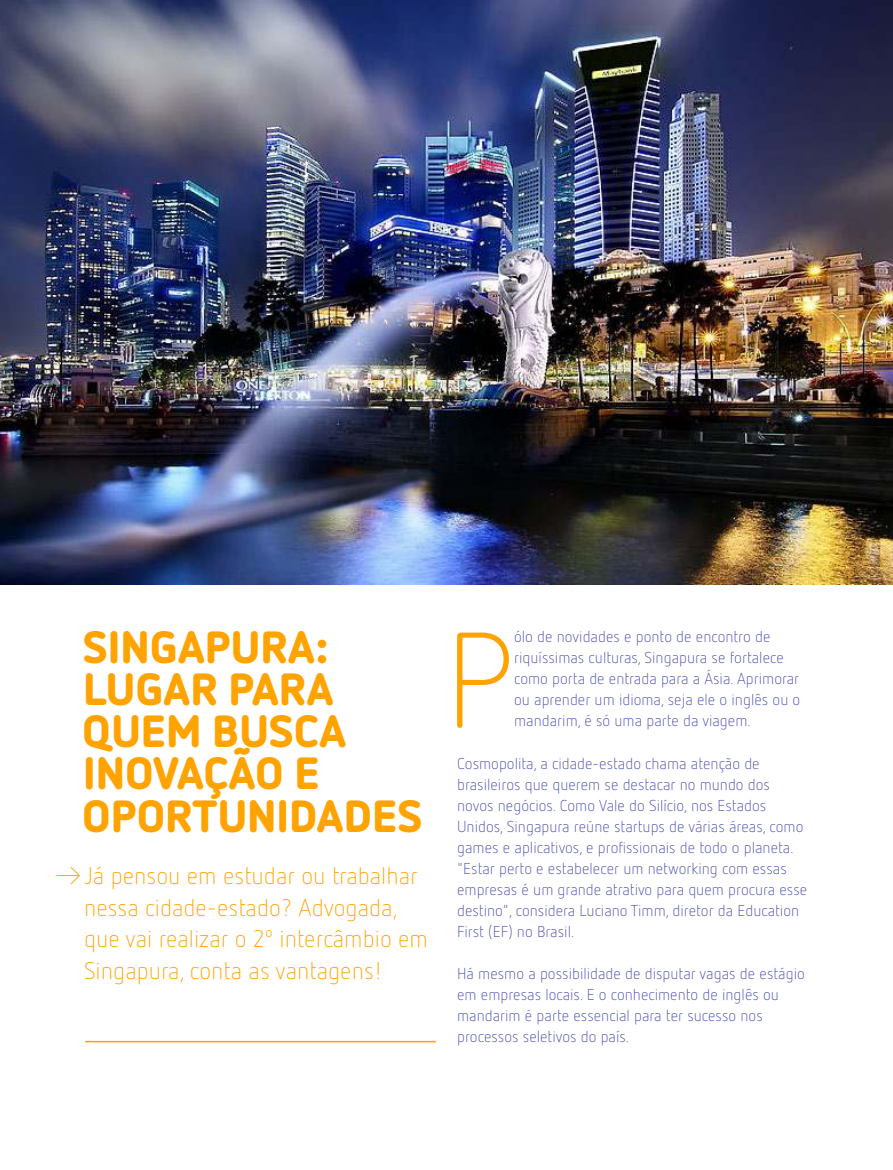
<style>
.page{position:relative;width:893px;height:1170px;background:#fff}
.page>*{position:absolute;margin:0;border:0;box-sizing:border-box;transform-origin:0 0}
.t1{font:300 133.95px "Netto OT";color:#ffa300}
.t2{font:900 45px/42px "Netto OT";color:#ffa300}
.t3{font:300 24px/31.5px "Netto OT";color:#ffa300}
.t4{font:300 15.75px/21px "Netto OT";color:#3d44ab}
</style>
<div class="page">
<hr style="left:85px;top:1040px;width:351px;height:2px;background:#ffa300">
<img style="left:0;top:0;width:893px;height:585px">
<h2 class="t2" style="left:82px;top:626px;width:342px">SINGAPURA:<br>LUGAR PARA<br>QUEM BUSCA<br>INOVAÇÃO E<br>OPORTUNIDADES</h2>
<h3 class="t3" style="left:84px;top:860px;width:345px;text-indent:-31px">→ Já pensou em estudar ou trabalhar nessa cidade-estado? Advogada, que vai realizar o 2º intercâmbio em Singapura, conta as vantagens!</h3>
<h1 class="t1" style="left:444px;top:604px;width:71px">P</h1>
<p class="t4" style="left:514px;top:626px;width:288px">ólo de novidades e ponto de encontro de riquíssimas culturas, Singapura se fortalece como porta de entrada para a Ásia. Aprimorar ou aprender um idioma, seja ele o inglês ou o mandarim, é só uma parte da viagem.</p>
<p class="t4" style="left:457px;top:752px;width:352px">Cosmopolita, a cidade-estado chama atenção de brasileiros que querem se destacar no mundo dos novos negócios. Como Vale do Silício, nos Estados Unidos, Singapura reúne startups de várias áreas, como games e aplicativos, e profissionais de todo o planeta. "Estar perto e estabelecer um networking com essas empresas é um grande atrativo para quem procura esse destino", considera Luciano Timm, diretor da Education First (EF) no Brasil.</p>
<p class="t4" style="left:457px;top:962px;width:349px">Há mesmo a possibilidade de disputar vagas de estágio em empresas locais. E o conhecimento de inglês ou mandarim é parte essencial para ter sucesso nos processos seletivos do país.</p>
</div>
